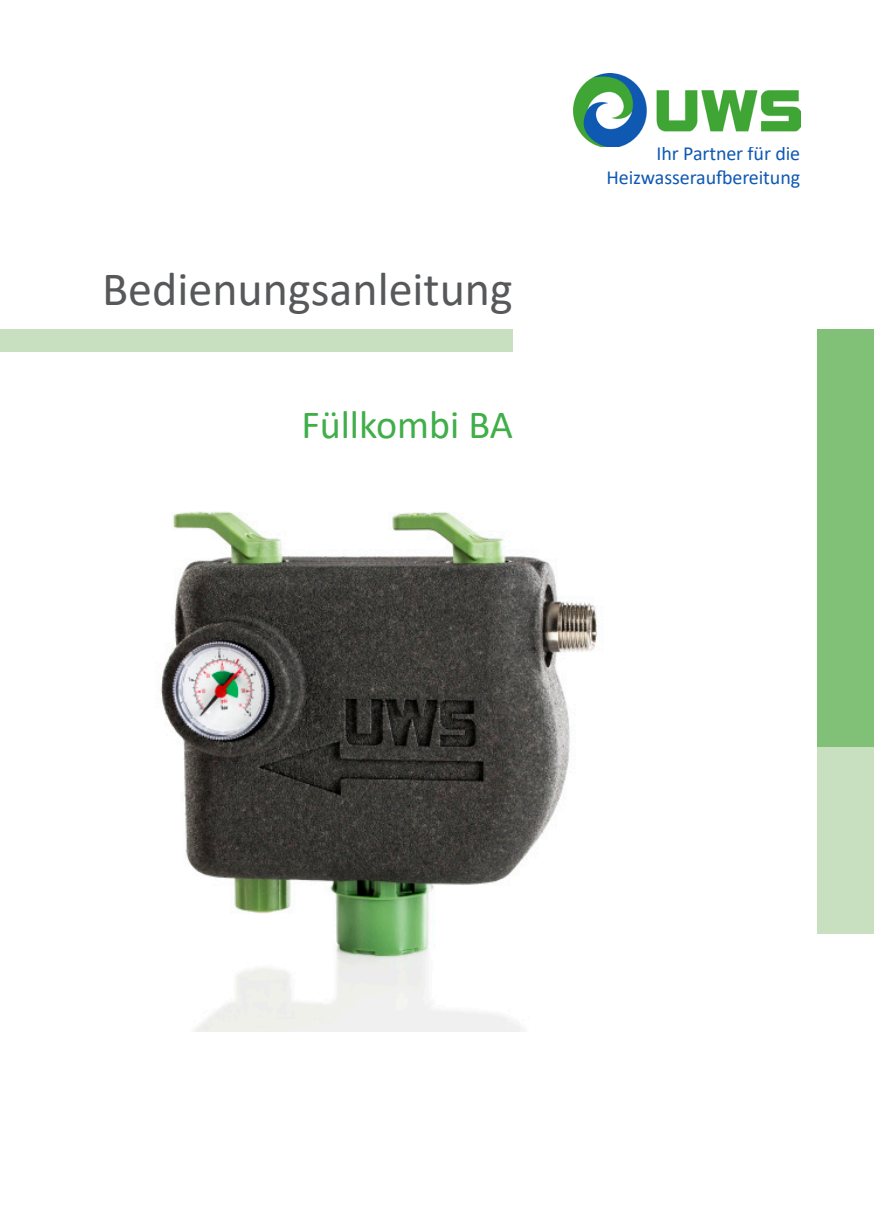
<style>
.page{position:relative;width:874px;height:1225px;background:#fff}
.page>*{position:absolute;margin:0;border:0;box-sizing:border-box;transform-origin:0 0}
.t1{font:48px "Calibri";color:#57585a}
.t2{font:40px "Calibri";color:#40ae49}
.t3{font:20px "Calibri";letter-spacing:-.005em;color:#0f59b2}
</style>
<div class="page">
<div style="left:0;top:330px;width:512px;height:22px;background:#c8e0bf"></div>
<img style="left:573px;top:74px;width:226px;height:73px">
<div style="left:816px;top:329px;width:57px;height:418px;background:#80c177"></div>
<div style="left:816px;top:747px;width:57px;height:187px;background:#c8e0bf"></div>
<img style="left:160px;top:511px;width:437px;height:520px">
<p class="t1" style="left:102px;top:256px;width:412px">Bedienungsanleitung</p>
<p class="t2" style="left:301px;top:396px;width:213px">Füllkombi BA</p>
<p class="t3" style="left:656px;top:139px;width:145px">Ihr Partner für die</p>
<p class="t3" style="left:606px;top:163px;width:195px">Heizwasseraufbereitung</p>
</div>
